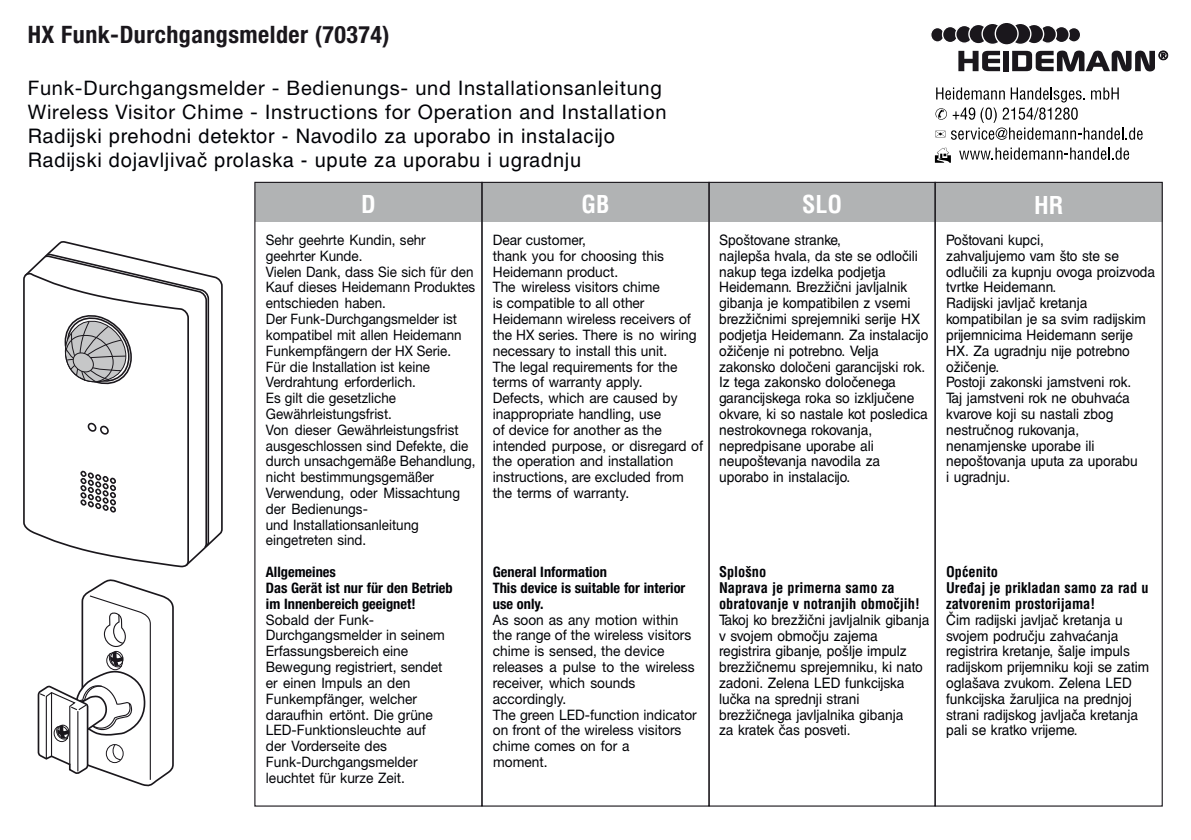
<style>
.page{position:relative;width:1191px;height:840px;background:#fff}
.page>*{position:absolute;margin:0;border:0;box-sizing:border-box;transform-origin:0 0}
.t1{font:700 condensed 24px "Helvetica Neue";letter-spacing:.02em;color:#1a171c}
.t2{font:700 condensed 24px "Helvetica";color:#fff}
.t3{font:20px/24px "Helvetica Neue";letter-spacing:.04em;color:#000206}
.t4{font:20px/24px "Helvetica LTCE";letter-spacing:.04em;color:#000206}
.t5{font:14.4px/15.8px "Helvetica LTCE";color:#000206;scale:.95 1}
.t6{font:14.4px/15.8px "Helvetica Neue";color:#000206;scale:.95 1}
.t7{font:14.4px/15.8px "Helvetica Neue";color:#000206;scale:.93 1}
.t8{font:700 condensed 14.4px/15.8px "Helvetica Neue";color:#000206}
.t9{font:700 condensed 14.4px/15.8px "Helvetica LTCE";color:#000206}
</style>
<div class="page">
<div style="left:255px;top:182px;width:907px;height:39px;background:#b1b3b4"></div>
<div style="left:934px;top:182px;width:228px;height:624px;border:1px solid #1a171c"></div>
<svg style="left:935px;top:148px;width:16px;height:15px"></svg>
<svg style="left:959px;top:147px;width:170px;height:13px"></svg>
<svg style="left:935px;top:87px;width:207px;height:53px"></svg>
<svg style="left:958px;top:51px;width:42px;height:20px"></svg>
<div style="left:1003px;top:51px;width:5px;height:20px;background:#1a171c"></div>
<div style="left:1067px;top:28px;width:13px;height:14px;background:#1a171c;border-radius:50%"></div>
<div style="left:1066px;top:27px;width:15px;height:16px;border:1px solid #fff;border-radius:50%"></div>
<div style="left:1054px;top:26px;width:15px;height:17px;background:#1a171c;border-radius:50%"></div>
<div style="left:1053px;top:26px;width:17px;height:17px;border:1px solid #fff;border-radius:50%"></div>
<svg style="left:1039px;top:25px;width:17px;height:18px"></svg>
<div style="left:1038px;top:25px;width:19px;height:19px;border:1px solid #fff;border-radius:50%"></div>
<svg style="left:1024px;top:24px;width:19px;height:20px"></svg>
<div style="left:1024px;top:24px;width:20px;height:20px;border:1px solid #fff;border-radius:50%"></div>
<div style="left:1010px;top:23px;width:20px;height:21px;background:#1a171c;border-radius:50%"></div>
<div style="left:1009px;top:23px;width:22px;height:22px;border:1px solid #fff;border-radius:50%"></div>
<svg style="left:930px;top:28px;width:14px;height:14px"></svg>
<div style="left:930px;top:27px;width:15px;height:16px;border:1px solid #fff;border-radius:50%"></div>
<div style="left:942px;top:26px;width:16px;height:17px;background:#1a171c;border-radius:50%"></div>
<div style="left:942px;top:26px;width:16px;height:17px;border:1px solid #fff;border-radius:50%"></div>
<svg style="left:955px;top:25px;width:18px;height:18px"></svg>
<div style="left:955px;top:25px;width:18px;height:19px;border:1px solid #fff;border-radius:50%"></div>
<div style="left:969px;top:24px;width:19px;height:20px;background:#1a171c;border-radius:50%"></div>
<div style="left:968px;top:24px;width:20px;height:20px;border:1px solid #fff;border-radius:50%"></div>
<div style="left:982px;top:23px;width:21px;height:21px;background:#1a171c;border-radius:50%"></div>
<div style="left:981px;top:23px;width:22px;height:22px;border:1px solid #fff;border-radius:50%"></div>
<div style="left:995px;top:22px;width:23px;height:23px;background:#1a171c;border-radius:50%"></div>
<div style="left:994px;top:22px;width:24px;height:24px;border:1px solid #fff;border-radius:50%"></div>
<svg style="left:1012px;top:50px;width:156px;height:22px"></svg>
<svg style="left:27px;top:241px;width:196px;height:322px"></svg>
<svg style="left:23px;top:273px;width:167px;height:294px"></svg>
<svg style="left:36px;top:472px;width:139px;height:314px"></svg>
<svg style="left:45px;top:254px;width:165px;height:293px"></svg>
<h1 class="t1" style="left:28px;top:19px;width:363px">HX Funk-Durchgangsmelder (70374)</h1>
<h2 class="t3" style="left:28px;top:76px;width:640px">Funk-Durchgangsmelder - Bedienungs- und Installationsanleitung<br>Wireless Visitor Chime - Instructions for Operation and Installation</h2>
<h2 class="t4" style="left:28px;top:124px;width:588px">Radijski prehodni detektor - Navodilo za uporabo in instalacijo<br>Radijski dojavljivač prolaska - upute za uporabu i ugradnju</h2>
<h1 class="t2" style="left:361px;top:189px;width:16px">D</h1>
<h1 class="t2" style="left:581px;top:189px;width:30px">GB</h1>
<h1 class="t2" style="left:802px;top:189px;width:42px">SLO</h1>
<h1 class="t2" style="left:1034px;top:190px;width:31px">HR</h1>
<p class="t7" style="left:266px;top:232px;width:227px">Sehr geehrte Kundin, sehr geehrter Kunde.<br>Vielen Dank, dass Sie sich für den<br>Kauf dieses Heidemann Produktes entschieden haben.<br>Der Funk-Durchgangsmelder ist kompatibel mit allen Heidemann<br>Funkempfängern der HX Serie.<br>Für die Installation ist keine<br>Verdrahtung erforderlich.<br>Es gilt die gesetzliche<br>Gewährleistungsfrist.<br>Von dieser Gewährleistungsfrist ausgeschlossen sind Defekte, die durch unsachgemäße Behandlung, nicht bestimmungsgemäßer<br>Verwendung, oder Missachtung der Bedienungs-<br>und Installationsanleitung eingetreten sind.</p>
<p class="t8" style="left:266px;top:563px;width:188px">Allgemeines<br>Das Gerät ist nur für den Betrieb im Innenbereich geeignet!</p>
<p class="t6" style="left:266px;top:611px;width:190px">Sobald der Funk-<br>Durchgangsmelder in seinem<br>Erfassungsbereich eine<br>Bewegung registriert, sendet er einen Impuls an den<br>Funkempfänger, welcher daraufhin ertönt. Die grüne<br>LED-Funktionsleuchte auf der Vorderseite des<br>Funk-Durchgangsmelder leuchtet für kurze Zeit.</p>
<p class="t5" style="left:719px;top:232px;width:222px">Spoštovane stranke,<br>najlepša hvala, da ste se odločili nakup tega izdelka podjetja<br>Heidemann. Brezžični javljalnik gibanja je kompatibilen z vsemi brezžičnimi sprejemniki serije HX podjetja Heidemann. Za instalacijo ožičenje ni potrebno. Velja zakonsko določeni garancijski rok.<br>Iz tega zakonsko določenega garancijskega roka so izključene okvare, ki so nastale kot posledica nestrokovnega rokovanja, nepredpisane uporabe ali neupoštevanja navodila za uporabo in instalacijo.</p>
<p class="t5" style="left:946px;top:232px;width:221px">Poštovani kupci,<br>zahvaljujemo vam što ste se odlučili za kupnju ovoga proizvoda tvrtke Heidemann.<br>Radijski javljač kretanja kompatibilan je sa svim radijskim prijemnicima Heidemann serije<br>HX. Za ugradnju nije potrebno ožičenje.<br>Postoji zakonski jamstveni rok.<br>Taj jamstveni rok ne obuhvaća kvarove koji su nastali zbog nestručnog rukovanja, nenamjenske uporabe ili nepoštovanja uputa za uporabu<br>i ugradnju.</p>
<p class="t6" style="left:493px;top:232px;width:223px">Dear customer,<br>thank you for choosing this<br>Heidemann product.<br>The wireless visitors chime<br>is compatible to all other<br>Heidemann wireless receivers of the HX series. There is no wiring necessary to install this unit.<br>The legal requirements for the terms of warranty apply.<br>Defects, which are caused by inappropriate handling, use<br>of device for another as the intended purpose, or disregard of the operation and installation instructions, are excluded from the terms of warranty.</p>
<p class="t9" style="left:946px;top:563px;width:204px">Općenito<br>Uređaj je prikladan samo za rad u zatvorenim prostorijama!</p>
<p class="t5" style="left:946px;top:611px;width:215px">Čim radijski javljač kretanja u svojem području zahvaćanja registrira kretanje, šalje impuls radijskom prijemniku koji se zatim oglašava zvukom. Zelena LED funkcijska žaruljica na prednjoj strani radijskog javljača kretanja pali se kratko vrijeme.</p>
<p class="t9" style="left:719px;top:563px;width:202px">Splošno<br>Naprava je primerna samo za obratovanje v notranjih območjih!</p>
<p class="t5" style="left:719px;top:611px;width:223px">Takoj ko brezžični javljalnik gibanja v svojem območju zajema registrira gibanje, pošlje impulz brezžičnemu sprejemniku, ki nato zadoni. Zelena LED funkcijska lučka na sprednji strani brezžičnega javljalnika gibanja<br>za kratek čas posveti.</p>
<p class="t8" style="left:493px;top:563px;width:194px">General Information<br>This device is suitable for interior use only.</p>
<p class="t6" style="left:493px;top:611px;width:216px">As soon as any motion within the range of the wireless visitors chime is sensed, the device releases a pulse to the wireless receiver, which sounds accordingly.<br>The green LED-function indicator on front of the wireless visitors chime comes on for a<br>moment.</p>
</div>
